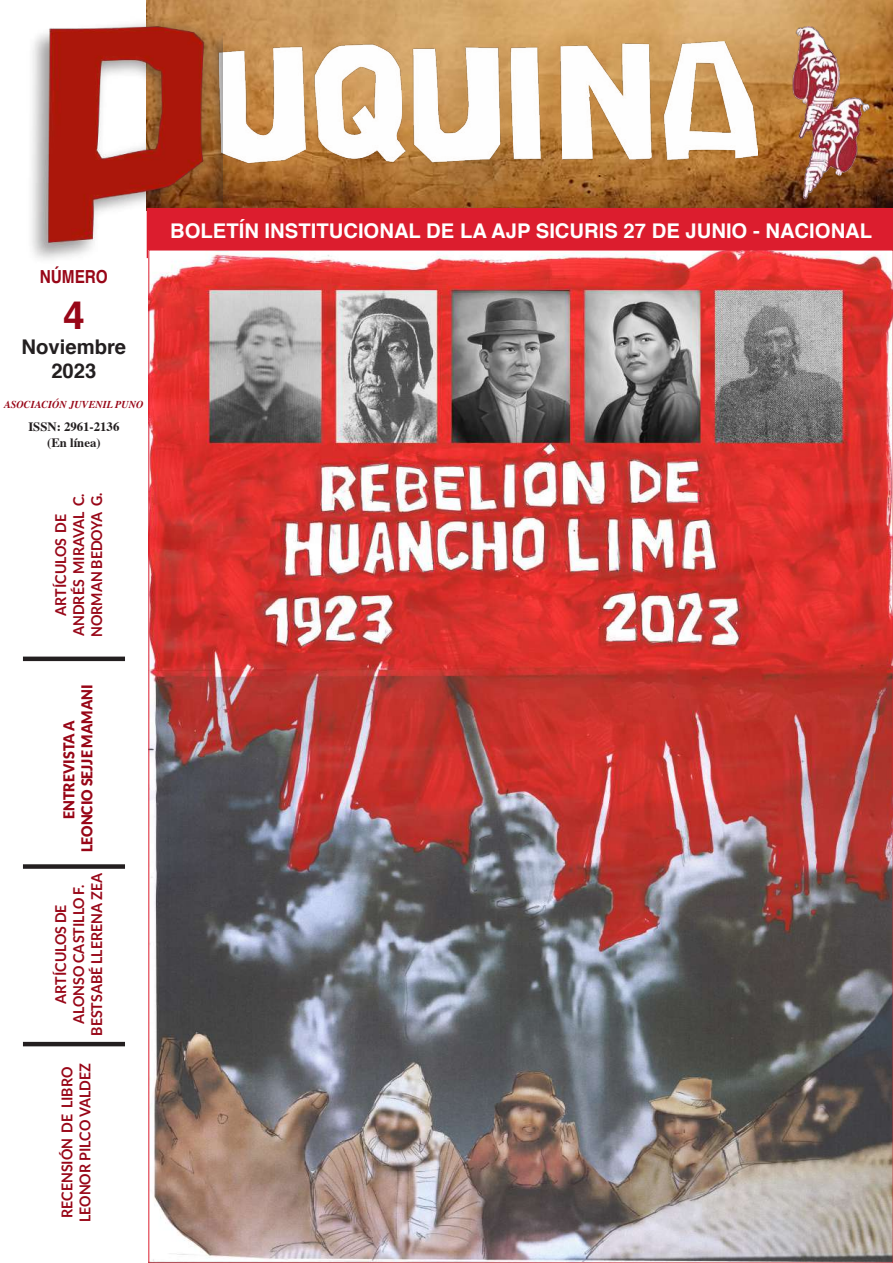
<style>
.page{position:relative;width:893px;height:1263px;background:#fff}
.page>*{position:absolute;margin:0;border:0;box-sizing:border-box;transform-origin:0 0}
.t1{font:700 39px "Helvetica";color:#980617}
.t2{font:700 20.25px "Helvetica";color:#fff}
.t3{font:700 20.25px/24.3px "Helvetica";color:#231f20;text-align:center}
.t4{font:700 18px "Helvetica";color:#980617;scale:.85 1}
.t5{font:700 15px/18px "Lato";color:#980617;text-align:center;scale:.95 1}
.t6{font:900 15px/18px "Lato";color:#980617;text-align:center;scale:.95 1}
.t7{font:700 12.75px/15.3px "Times";color:#231f20;text-align:center}
.t8{font:italic 700 10.5px "Times";color:#980617}
</style>
<div class="page">
<hr style="left:23px;top:657px;width:102px;height:4px;background:#231f20">
<hr style="left:23px;top:1042px;width:102px;height:4px;background:#231f20">
<div style="left:23px;top:864px;width:102px;height:5px;background:#231f20"></div>
<img style="left:222px;top:0;width:671px;height:208px">
<img style="left:222px;top:41px;width:535px;height:125px">
<img style="left:773px;top:27px;width:115px;height:175px">
<img style="left:31px;top:0;width:191px;height:260px">
<div style="left:147px;top:209px;width:746px;height:48px;background:#dc1d2e"></div>
<div style="left:147px;top:208px;width:746px;height:50px;border:2px solid #dc1d2e"></div>
<img style="left:150px;top:252px;width:741px;height:1009px">
<p class="t4" style="left:40px;top:262px;width:81px">NÚMERO</p>
<h1 class="t1" style="left:63px;top:284px;width:23px">4</h1>
<h2 class="t3" style="left:22px;top:335px;width:106px">Noviembre<br>2023</h2>
<p class="t8" style="left:4px;top:394px;width:141px">ASOCIACIÓN JUVENIL PUNO</p>
<p class="t7" style="left:28px;top:418px;width:93px">ISSN: 2961-2136 (En línea)</p>
<p class="t5" style="left:51px;top:637px;width:154px;rotate:-90deg">ARTÍCULOS DE<br>ANDRÉS MIRAVAL C.<br>NORMAN BEDOYA G.</p>
<p class="t6" style="left:60px;top:852px;width:178px;rotate:-90deg">ENTREVISTA A<br>LEONCIO SEJJE MAMANI</p>
<p class="t5" style="left:51px;top:1035px;width:173px;rotate:-90deg">ARTÍCULOS DE<br>ALONSO CASTILLO F.<br>BESTSABÉ LLERENA ZEA</p>
<p class="t5" style="left:58px;top:1222px;width:169px;text-align:left;rotate:-90deg">RECENSIÓN DE LIBRO<br>LEONOR PILCO VALDEZ</p>
<h2 class="t2" style="left:170px;top:214px;width:704px">BOLETÍN INSTITUCIONAL DE LA AJP SICURIS 27 DE JUNIO - NACIONAL</h2>
</div>
